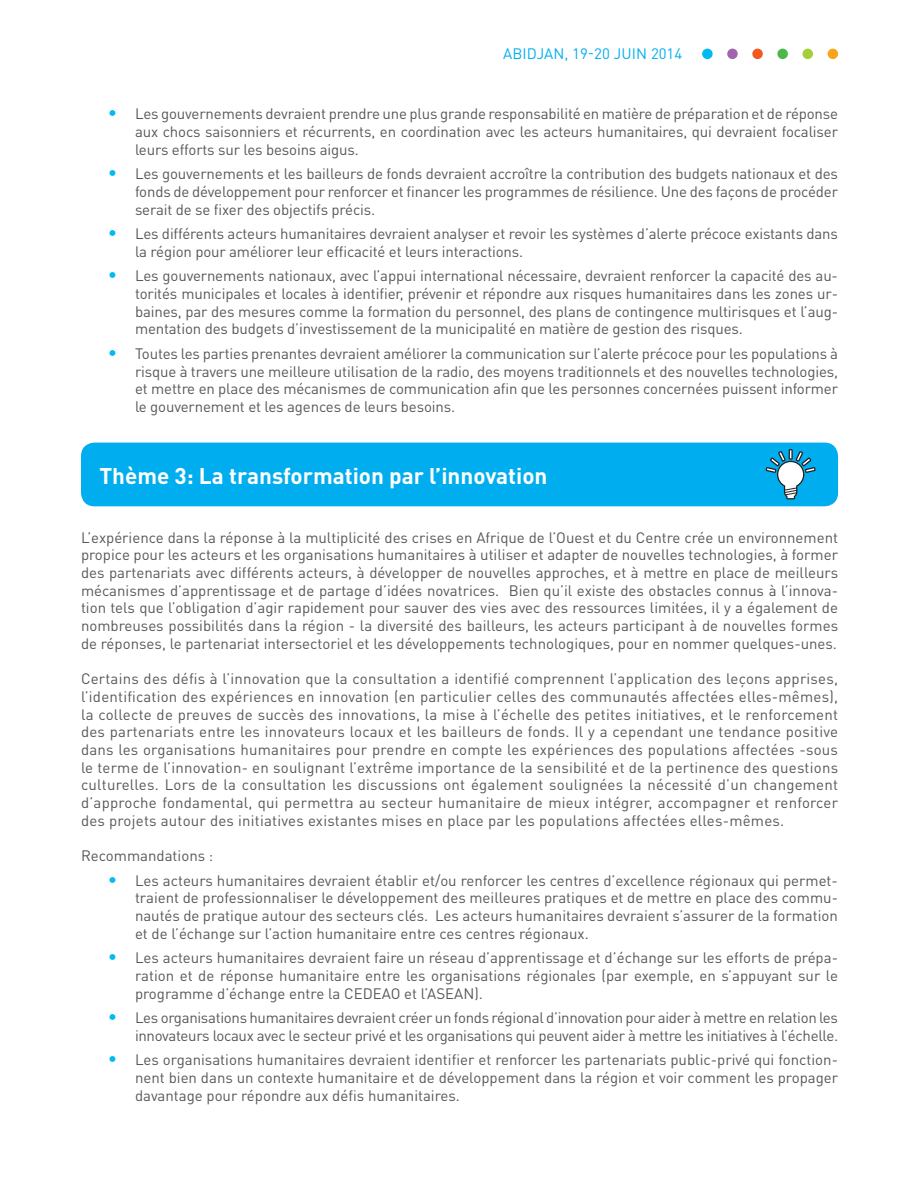
<style>
.page{position:relative;width:918px;height:1188px;background:#fff}
.page>*{position:absolute;margin:0;border:0;box-sizing:border-box;transform-origin:0 0}
.t1{font:700 22.5px "DIN Pro";color:#fff}
.t2{font:15px/17.7px "DIN Pro";letter-spacing:-.01em;color:#57585a;text-align:justify}
.t3{font:15px "DIN Pro";letter-spacing:.005em;color:#00aeef}
.s1{font-weight:700;font-size:18px;color:#00baf1}
</style>
<div class="page">
<div style="left:81px;top:443px;width:757px;height:63px;background:#00aeef;border-radius:14px"></div>
<svg style="left:766px;top:449px;width:50px;height:50px"></svg>
<div style="left:828px;top:49px;width:10px;height:10px;background:#f9a51b;border-radius:50%"></div>
<div style="left:802px;top:49px;width:11px;height:10px;background:#a6ce39;border-radius:50%"></div>
<div style="left:777px;top:49px;width:11px;height:10px;background:#4cb848;border-radius:50%"></div>
<div style="left:702px;top:49px;width:11px;height:10px;background:#00baf1;border-radius:50%"></div>
<div style="left:752px;top:49px;width:11px;height:10px;background:#f15921;border-radius:50%"></div>
<div style="left:727px;top:49px;width:11px;height:10px;background:#a065aa;border-radius:50%"></div>
<p class="t3" style="left:503px;top:44px;width:181px">ABIDJAN, 19-20 JUIN 2014</p>
<p class="t2" style="left:135px;top:105px;width:705px;text-indent:-27px"><span class="s1">•</span> Les gouvernements devraient prendre une plus grande responsabilité en matière de préparation et de réponse aux chocs saisonniers et récurrents, en coordination avec les acteurs humanitaires, qui devraient focaliser leurs efforts sur les besoins aigus.</p>
<p class="t2" style="left:135px;top:164px;width:705px;text-indent:-27px"><span class="s1">•</span> Les gouvernements et les bailleurs de fonds devraient accroître la contribution des budgets nationaux et des fonds de développement pour renforcer et financer les programmes de résilience. Une des façons de procéder serait de se fixer des objectifs précis.</p>
<p class="t2" style="left:135px;top:224px;width:705px;text-indent:-27px"><span class="s1">•</span> Les différents acteurs humanitaires devraient analyser et revoir les systèmes d’alerte précoce existants dans la région pour améliorer leur efficacité et leurs interactions.</p>
<p class="t2" style="left:135px;top:266px;width:705px;text-indent:-27px"><span class="s1">•</span> Les gouvernements nationaux, avec l’appui international nécessaire, devraient renforcer la capacité des au&shy;torités municipales et locales à identifier, prévenir et répondre aux risques humanitaires dans les zones ur&shy;baines, par des mesures comme la formation du personnel, des plans de contingence multirisques et l’aug&shy;mentation des budgets d’investissement de la municipalité en matière de gestion des risques.</p>
<p class="t2" style="left:135px;top:344px;width:705px;text-indent:-27px"><span class="s1">•</span> Toutes les parties prenantes devraient améliorer la communication sur l’alerte précoce pour les populations à risque à travers une meilleure utilisation de la radio, des moyens traditionnels et des nouvelles technologies, et mettre en place des mécanismes de communication afin que les personnes concernées puissent informer le gouvernement et les agences de leurs besoins.</p>
<h1 class="t1" style="left:99px;top:460px;width:450px">Thème 3: La transformation par l’innovation</h1>
<p class="t2" style="left:81px;top:528px;width:759px">L’expérience dans la réponse à la multiplicité des crises en Afrique de l’Ouest et du Centre crée un environnement propice pour les acteurs et les organisations humanitaires à utiliser et adapter de nouvelles technologies, à former des partenariats avec différents acteurs, à développer de nouvelles approches, et à mettre en place de meilleurs mécanismes d’apprentissage et de partage d’idées novatrices. Bien qu’il existe des obstacles connus à l’innova&shy;tion tels que l’obligation d’agir rapidement pour sauver des vies avec des ressources limitées, il y a également de nombreuses possibilités dans la région - la diversité des bailleurs, les acteurs participant à de nouvelles formes de réponses, le partenariat intersectoriel et les développements technologiques, pour en nommer quelques-unes.</p>
<p class="t2" style="left:81px;top:669px;width:759px">Certains des défis à l’innovation que la consultation a identifié comprennent l’application des leçons apprises, l’identification des expériences en innovation (en particulier celles des communautés affectées elles-mêmes), la collecte de preuves de succès des innovations, la mise à l’échelle des petites initiatives, et le renforcement des partenariats entre les innovateurs locaux et les bailleurs de fonds. Il y a cependant une tendance positive dans les organisations humanitaires pour prendre en compte les expériences des populations affectées -sous le terme de l’innovation- en soulignant l’extrême importance de la sensibilité et de la pertinence des questions culturelles. Lors de la consultation les discussions ont également soulignées la nécessité d’un changement d’approche fondamental, qui permettra au secteur humanitaire de mieux intégrer, accompagner et renforcer des projets autour des initiatives existantes mises en place par les populations affectées elles-mêmes.</p>
<p class="t2" style="left:81px;top:846px;width:134px">Recommandations :</p>
<p class="t2" style="left:135px;top:871px;width:705px;text-indent:-27px"><span class="s1">•</span> Les acteurs humanitaires devraient établir et/ou renforcer les centres d’excellence régionaux qui permet&shy;traient de professionnaliser le développement des meilleures pratiques et de mettre en place des commu&shy;nautés de pratique autour des secteurs clés. Les acteurs humanitaires devraient s’assurer de la formation et de l’échange sur l’action humanitaire entre ces centres régionaux.</p>
<p class="t2" style="left:135px;top:948px;width:705px;text-indent:-27px"><span class="s1">•</span> Les acteurs humanitaires devraient faire un réseau d’apprentissage et d’échange sur les efforts de prépa&shy;ration et de réponse humanitaire entre les organisations régionales (par exemple, en s’appuyant sur le programme d’échange entre la CEDEAO et l’ASEAN).</p>
<p class="t2" style="left:108px;top:1008px;width:732px;text-align:right"><span class="s1">•</span> Les organisations humanitaires devraient créer un fonds régional d’innovation pour aider à mettre en relation les innovateurs locaux avec le secteur privé et les organisations qui peuvent aider à mettre les initiatives à l’échelle.</p>
<p class="t2" style="left:135px;top:1050px;width:705px;text-indent:-27px"><span class="s1">•</span> Les organisations humanitaires devraient identifier et renforcer les partenariats public-privé qui fonction&shy;nent bien dans un contexte humanitaire et de développement dans la région et voir comment les propager davantage pour répondre aux défis humanitaires.</p>
</div>
